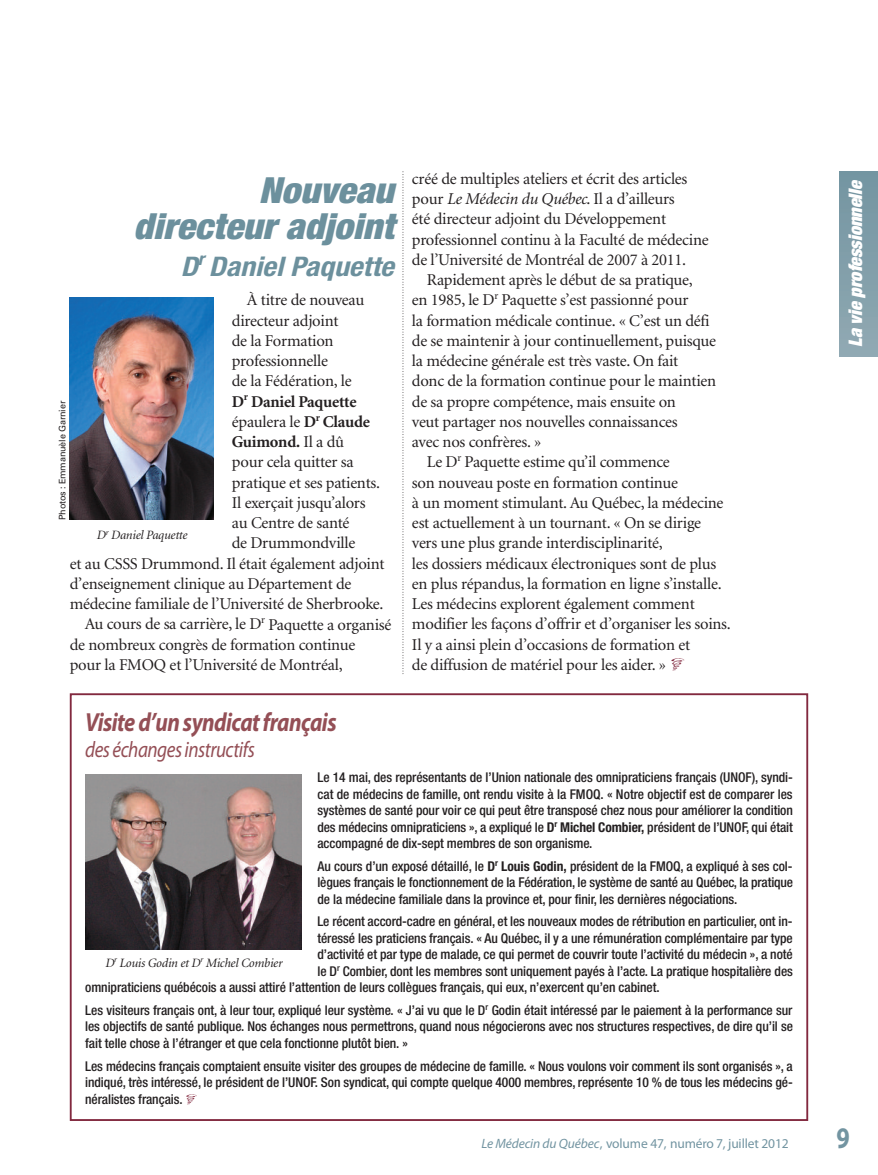
<style>
.page{position:relative;width:878px;height:1175px;background:#fff}
.page>*{position:absolute;margin:0;border:0;box-sizing:border-box;transform-origin:0 0}
.t1{font:italic 900 condensed 36px/36px "Helvetica Neue";color:#6c909d;text-align:right;scale:1.05 1}
.t2{font:700 30px "Myriad Pro";color:#7294a1;scale:.8 1}
.t3{font:italic 700 condensed 27px "Helvetica Neue";color:#6c909d;scale:1.1 1}
.t4{font:italic 700 26.25px "Myriad Pro";letter-spacing:-.025em;color:#944f56;scale:.85 1}
.t5{font:italic 22.5px "Myriad Pro";letter-spacing:-.025em;color:#944f56;scale:.85 1}
.t6{font:italic 900 expanded 18.75px "Helvetica Neue";color:#fff}
.t7{font:16.5px/20.2px "Minion";letter-spacing:-.015em;color:#231f20}
.t8{font:700 16.5px "Minion";letter-spacing:-.015em;color:#231f20}
.t9{font:500 condensed 13.5px/16.5px "Helvetica Neue";letter-spacing:-.005em;color:#231f20;text-align:justify}
.t10{font:13.5px "Myriad Pro";letter-spacing:-.01em;color:#7294a1}
.t11{font:italic 12.75px "Minion";letter-spacing:-.015em;color:#231f20}
.t12{font:9px "Univers";letter-spacing:-.015em;color:#231f20}
.s1{font-weight:700}
.s2{font-weight:400}
.s3{font-style:italic}
</style>
<div class="page">
<svg style="left:402px;top:172px;width:1px;height:502px"></svg>
<img style="left:70px;top:297px;width:144px;height:223px">
<div style="left:70px;top:693px;width:738px;height:427px;border:2px solid #82293f"></div>
<img style="left:86px;top:774px;width:216px;height:176px">
<div style="left:839px;top:172px;width:39px;height:184px;background:linear-gradient(to bottom,#7395a1,#90a9b3)"></div>
<h1 class="t1" style="left:134px;top:175px;width:249px">Nouveau directeur adjoint</h1>
<h3 class="t3" style="left:181px;top:256px;width:195px">D<sup>r</sup> Daniel Paquette</h3>
<p class="t7" style="left:247px;top:291px;width:119px">À titre de nouveau</p>
<p class="t7" style="left:232px;top:311px;width:108px">directeur adjoint</p>
<p class="t7" style="left:232px;top:332px;width:103px">de la Formation</p>
<p class="t7" style="left:232px;top:352px;width:98px">professionnelle</p>
<p class="t7" style="left:232px;top:372px;width:121px">de la Fédération, le</p>
<p class="t8" style="left:232px;top:395px;width:126px">D<sup>r</sup> Daniel Paquette</p>
<p class="t7" style="left:232px;top:413px;width:140px">épaulera le <span class="s1">D</span><sup>r</sup> <span class="s1">Claude</span></p>
<p class="t8" style="left:232px;top:435px;width:114px">Guimond. <span class="s2">Il a dû</span></p>
<p class="t7" style="left:232px;top:453px;width:123px">pour cela quitter sa</p>
<p class="t7" style="left:232px;top:473px;width:150px">pratique et ses patients.</p>
<p class="t7" style="left:232px;top:494px;width:135px">Il exerçait jusqu’alors</p>
<p class="t7" style="left:232px;top:514px;width:119px">au Centre de santé</p>
<p class="t7" style="left:232px;top:534px;width:125px">de Drummondville</p>
<p class="t7" style="left:70px;top:554px;width:316px">et au CSSS Drummond. Il était également adjoint</p>
<p class="t7" style="left:70px;top:575px;width:283px">d’enseignement clinique au Département de</p>
<p class="t7" style="left:70px;top:595px;width:315px">médecine familiale de l’Université de Sherbrooke.</p>
<p class="t7" style="left:85px;top:615px;width:308px">Au cours de sa carrière, le D<sup>r</sup> Paquette a organisé</p>
<p class="t7" style="left:70px;top:635px;width:287px">de nombreux congrès de formation continue</p>
<p class="t7" style="left:70px;top:656px;width:274px">pour la FMOQ et l’Université de Montréal,</p>
<p class="t12" style="left:59px;top:520px;width:120px;rotate:-90deg">Photos : Emmanuèle Garnier</p>
<p class="t11" style="left:97px;top:530px;width:92px">D<sup>r</sup> Daniel Paquette</p>
<p class="t7" style="left:412px;top:170px;width:298px">créé de multiples ateliers et écrit des articles pour <span class="s3">Le Médecin du Québec</span>. Il a d’ailleurs<br>été directeur adjoint du Développement professionnel continu à la Faculté de médecine de l’Université de Montréal de 2007 à 2011.</p>
<p class="t7" style="left:427px;top:271px;width:267px">Rapidement après le début de sa pratique,</p>
<p class="t7" style="left:412px;top:291px;width:278px">en 1985, le D<sup>r</sup> Paquette s’est passionné pour</p>
<p class="t7" style="left:412px;top:311px;width:299px">la formation médicale continue. « C’est un défi</p>
<p class="t7" style="left:412px;top:332px;width:306px">de se maintenir à jour continuellement, puisque</p>
<p class="t7" style="left:412px;top:352px;width:268px">la médecine générale est très vaste. On fait</p>
<p class="t7" style="left:412px;top:372px;width:306px">donc de la formation continue pour le maintien</p>
<p class="t7" style="left:412px;top:392px;width:265px">de sa propre compétence, mais ensuite on</p>
<p class="t7" style="left:412px;top:413px;width:267px">veut partager nos nouvelles connaissances</p>
<p class="t7" style="left:412px;top:433px;width:131px">avec nos confrères. »</p>
<p class="t7" style="left:427px;top:453px;width:244px">Le D<sup>r</sup> Paquette estime qu’il commence</p>
<p class="t7" style="left:412px;top:473px;width:268px">son nouveau poste en formation continue</p>
<p class="t7" style="left:412px;top:494px;width:313px">à un moment stimulant. Au Québec, la médecine</p>
<p class="t7" style="left:412px;top:514px;width:291px">est actuellement à un tournant. « On se dirige</p>
<p class="t7" style="left:412px;top:534px;width:252px">vers une plus grande interdisciplinarité,</p>
<p class="t7" style="left:412px;top:554px;width:306px">les dossiers médicaux électroniques sont de plus</p>
<p class="t7" style="left:412px;top:575px;width:311px">en plus répandus, la formation en ligne s’installe.</p>
<p class="t7" style="left:412px;top:595px;width:284px">Les médecins explorent également comment</p>
<p class="t7" style="left:412px;top:615px;width:320px">modifier les façons d’offrir et d’organiser les soins.</p>
<p class="t7" style="left:412px;top:635px;width:280px">Il y a ainsi plein d’occasions de formation et</p>
<p class="t7" style="left:412px;top:656px;width:255px">de diffusion de matériel pour les aider. »</p>
<h3 class="t4" style="left:85px;top:712px;width:297px">Visite d’un syndicat français</h3>
<h3 class="t5" style="left:85px;top:741px;width:201px">des échanges instructifs</h3>
<p class="t9" style="left:317px;top:770px;width:477px">Le 14 mai, des représentants de l’Union nationale des omnipraticiens français (UNOF), syndi&shy;cat de médecins de famille, ont rendu visite à la FMOQ. « Notre objectif est de comparer les systèmes de santé pour voir ce qui peut être transposé chez nous pour améliorer la condition des médecins omnipraticiens », a expliqué le <span class="s1">D</span><sup>r</sup> <span class="s1">Michel Combier,</span> président de l’UNOF, qui était accompagné de dix-sept membres de son organisme.</p>
<p class="t9" style="left:317px;top:859px;width:477px">Au cours d’un exposé détaillé, le <span class="s1">D</span><sup>r</sup> <span class="s1">Louis Godin,</span> président de la FMOQ, a expliqué à ses col&shy;lègues français le fonctionnement de la Fédération, le système de santé au Québec, la pratique de la médecine familiale dans la province et, pour finir, les dernières négociations.</p>
<p class="t9" style="left:317px;top:914px;width:476px">Le récent accord-cadre en général, et les nouveaux modes de rétribution en particulier, ont in-</p>
<p class="t9" style="left:317px;top:931px;width:477px">téressé les praticiens français. « Au Québec, il y a une rémunération complémentaire par type</p>
<p class="t9" style="left:317px;top:947px;width:477px">d’activité et par type de malade, ce qui permet de couvrir toute l’activité du médecin », a noté</p>
<p class="t9" style="left:317px;top:964px;width:477px">le D<sup>r</sup> Combier, dont les membres sont uniquement payés à l’acte. La pratique hospitalière des</p>
<p class="t9" style="left:85px;top:980px;width:576px">omnipraticiens québécois a aussi attiré l’attention de leurs collègues français, qui eux, n’exercent qu’en cabinet.</p>
<p class="t9" style="left:85px;top:1003px;width:709px">Les visiteurs français ont, à leur tour, expliqué leur système. « J’ai vu que le D<sup>r</sup> Godin était intéressé par le paiement à la performance sur les objectifs de santé publique. Nos échanges nous permettrons, quand nous négocierons avec nos structures respectives, de dire qu’il se fait telle chose à l’étranger et que cela fonctionne plutôt bien. »</p>
<p class="t9" style="left:85px;top:1058px;width:709px">Les médecins français comptaient ensuite visiter des groupes de médecine de famille. « Nous voulons voir comment ils sont organisés », a indiqué, très intéressé, le président de l’UNOF. Son syndicat, qui compte quelque 4000 membres, représente 10 % de tous les médecins gé&shy;néralistes français.</p>
<p class="t11" style="left:105px;top:958px;width:179px">D<sup>r</sup> Louis Godin et D<sup>r</sup> Michel Combier</p>
<h3 class="t6" style="left:848px;top:347px;width:169px;rotate:-90deg">La vie professionnelle</h3>
<p class="t10" style="left:481px;top:1138px;width:308px"><span class="s3">Le Médecin du Québec</span>, volume 47, numéro 7, juillet 2012</p>
<h2 class="t2" style="left:836px;top:1126px;width:18px">9</h2>
</div>
